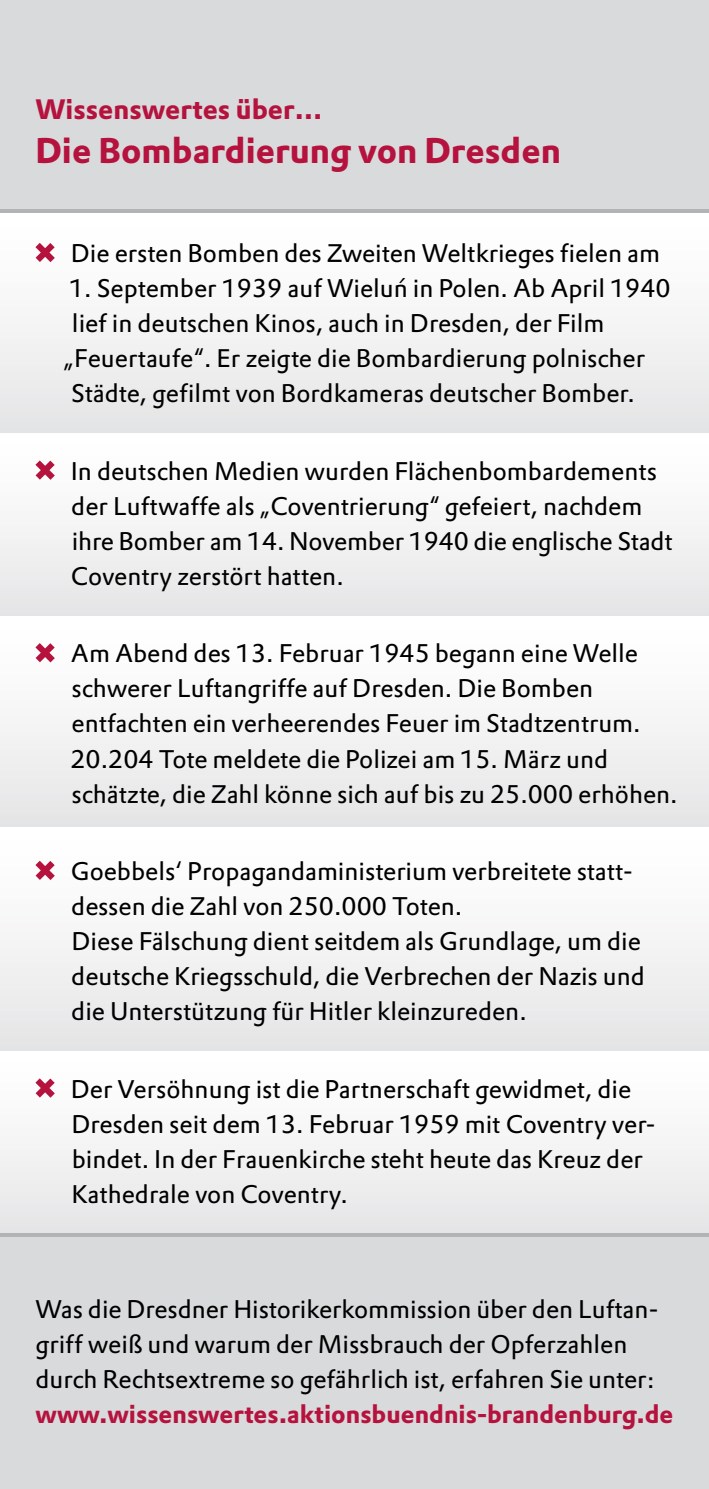
<style>
.page{position:relative;width:709px;height:1489px;background:#fff}
.page>*{position:absolute;margin:0;border:0;box-sizing:border-box;transform-origin:0 0}
.t1{font:35px "DTL Prokyon T Bold";color:#b5123e}
.t2{font:27.5px "DTL Prokyon T Bold";color:#b5123e}
.t3{font:25px/35px "DTL Prokyon T";color:#000}
.t4{font:25px "DTL Prokyon T Bold";color:#b5123e}
</style>
<div class="page">
<div style="left:0;top:0;width:709px;height:213px;background:#d9dadb"></div>
<div style="left:0;top:1232px;width:709px;height:256px;background:#d9dadb"></div>
<div style="left:0;top:432px;width:709px;height:185px;background:linear-gradient(to bottom,#fff,#e5e6e7)"></div>
<div style="left:0;top:213px;width:709px;height:219px;background:linear-gradient(to bottom,#fff,#e5e6e7)"></div>
<div style="left:0;top:617px;width:709px;height:210px;background:linear-gradient(to bottom,#fff,#e5e6e7)"></div>
<div style="left:0;top:1050px;width:709px;height:184px;background:linear-gradient(to bottom,#fff,#e5e6e7)"></div>
<div style="left:0;top:827px;width:709px;height:223px;background:linear-gradient(to bottom,#fff,#e5e6e7)"></div>
<svg style="left:35px;top:243px;width:20px;height:19px"></svg>
<svg style="left:35px;top:460px;width:20px;height:20px"></svg>
<svg style="left:35px;top:643px;width:20px;height:19px"></svg>
<svg style="left:35px;top:860px;width:20px;height:20px"></svg>
<svg style="left:35px;top:1078px;width:20px;height:19px"></svg>
<hr style="left:0;top:209px;width:709px;height:4px;background:#b1b3b4">
<svg style="left:0;top:1232px;width:709px;height:4px;fill:#b1b3b4"></svg>
<p class="t2" style="left:35px;top:91px;width:288px">Wissenswertes über…</p>
<h1 class="t1" style="left:35px;top:128px;width:527px">Die Bombardierung von Dresden</h1>
<p class="t3" style="left:71px;top:235px;width:590px">Die ersten Bomben des Zweiten Weltkrieges fielen am</p>
<p class="t3" style="left:69px;top:270px;width:603px">1. September 1939 auf Wieluń in Polen. Ab April 1940</p>
<p class="t3" style="left:72px;top:305px;width:534px">lief in deutschen Kinos, auch in Dresden, der Film</p>
<p class="t3" style="left:63px;top:340px;width:583px">„Feuertaufe“. Er zeigte die Bombardierung polnischer</p>
<p class="t3" style="left:71px;top:375px;width:565px">Städte, gefilmt von Bordkameras deutscher Bomber.</p>
<p class="t3" style="left:71px;top:453px;width:603px">In deutschen Medien wurden Flächenbombardements der Luftwaffe als „Coventrierung“ gefeiert, nachdem ihre Bomber am 14. November 1940 die englische Stadt Coventry zerstört hatten.</p>
<p class="t3" style="left:70px;top:635px;width:609px">Am Abend des 13. Februar 1945 begann eine Welle schwerer Luftangriffe auf Dresden. Die Bomben entfachten ein verheerendes Feuer im Stadtzentrum.<br>20.204 Tote meldete die Polizei am 15. März und schätzte, die Zahl könne sich auf bis zu 25.000 erhöhen.</p>
<p class="t3" style="left:71px;top:853px;width:575px">Goebbels‘ Propagandaministerium verbreitete statt&shy;dessen die Zahl von 250.000 Toten.<br>Diese Fälschung dient seitdem als Grundlage, um die deutsche Kriegsschuld, die Verbrechen der Nazis und die Unterstützung für Hitler kleinzureden.</p>
<p class="t3" style="left:71px;top:1070px;width:586px">Der Versöhnung ist die Partnerschaft gewidmet, die Dresden seit dem 13. Februar 1959 mit Coventry ver&shy;bindet. In der Frauenkirche steht heute das Kreuz der Kathedrale von Coventry.</p>
<p class="t3" style="left:35px;top:1291px;width:624px">Was die Dresdner Historikerkommission über den Luftan&shy;griff weiß und warum der Missbrauch der Opferzahlen durch Rechtsextreme so gefährlich ist, erfahren Sie unter:</p>
<p class="t4" style="left:35px;top:1397px;width:639px">www.wissenswertes.aktionsbuendnis-brandenburg.de</p>
</div>
